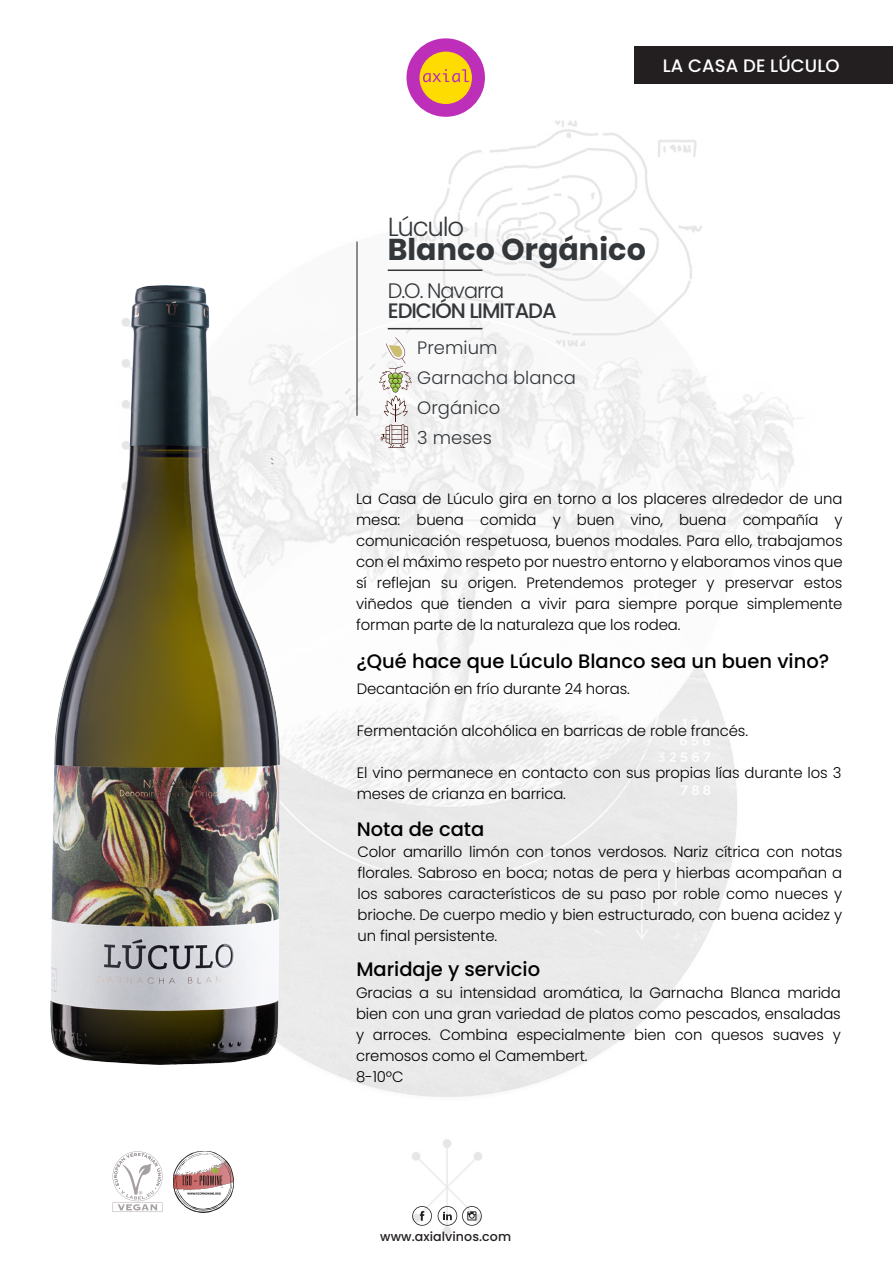
<style>
.page{position:relative;width:893px;height:1263px;background:#fff}
.page>*{position:absolute;margin:0;border:0;box-sizing:border-box;transform-origin:0 0}
.t1{font:700 30px "Poppins";letter-spacing:.005em;color:#33373a}
.t2{font:300 26.1px "Poppins";letter-spacing:-.05em;color:#33373a}
.t3{font:500 20.85px "Poppins";letter-spacing:-.05em;color:#33373a}
.t4{font:300 20.85px "Poppins";letter-spacing:-.05em;color:#33373a}
.t5{font:500 19.5px "Poppins";color:#000001}
.t6{font:300 18px/30px "Poppins";color:#33373a}
.t7{font:500 18px "Poppins";letter-spacing:.005em;color:#fff}
.t8{font:300 15px/21px "Poppins";letter-spacing:-.01em;color:#000001;text-align:justify}
.t9{font:500 12.6px "Poppins";letter-spacing:.005em;color:#231f20}
</style>
<div class="page">
<img style="left:50px;top:38px;width:753px;height:1197px">
<img style="left:51px;top:286px;width:229px;height:778px">
<div style="left:406px;top:38px;width:79px;height:79px;background:#bd2fb9;border-radius:50%"></div>
<div style="left:419px;top:52px;width:53px;height:52px;background:#ffdc01;border-radius:50%"></div>
<svg style="left:423px;top:69px;width:46px;height:13px"></svg>
<hr style="left:388px;top:269px;width:94px;height:2px;background:#33373a">
<hr style="left:388px;top:328px;width:94px;height:1px;background:#33373a">
<svg style="left:271px;top:458px;width:3px;height:7px"></svg>
<svg style="left:113px;top:1151px;width:50px;height:61px"></svg>
<hr style="left:357px;top:242px;width:1px;height:174px;background:#231f20">
<img style="left:173px;top:1152px;width:60px;height:61px">
<svg style="left:412px;top:1206px;width:20px;height:20px"></svg>
<svg style="left:438px;top:1206px;width:44px;height:20px"></svg>
<div style="left:634px;top:46px;width:259px;height:38px;background:#231f20"></div>
<svg style="left:379px;top:337px;width:33px;height:111px"></svg>
<p class="t7" style="left:663px;top:55px;width:178px">LA CASA DE LÚCULO</p>
<h2 class="t2" style="left:388px;top:211px;width:78px">Lúculo</h2>
<h1 class="t1" style="left:388px;top:232px;width:260px">Blanco Orgánico</h1>
<h3 class="t4" style="left:388px;top:279px;width:118px">D.O. Navarra</h3>
<h3 class="t3" style="left:388px;top:298px;width:170px">EDICIÓN LIMITADA</h3>
<p class="t6" style="left:417px;top:333px;width:160px">Premium<br>Garnacha blanca<br>Orgánico<br>3 meses</p>
<p class="t8" style="left:356px;top:488px;width:488px">La Casa de Lúculo gira en torno a los placeres alrededor de una mesa: buena comida y buen vino, buena compañía y comunicación respetuosa, buenos modales. Para ello, trabajamos con el máximo respeto por nuestro entorno y elaboramos vinos que sí reflejan su origen. Pretendemos proteger y preservar estos viñedos que tienden a vivir para siempre porque simplemente forman parte de la naturaleza que los rodea.</p>
<h3 class="t5" style="left:356px;top:650px;width:474px">¿Qué hace que Lúculo Blanco sea un buen vino?</h3>
<p class="t8" style="left:357px;top:678px;width:275px">Decantación en frío durante 24 horas.</p>
<p class="t8" style="left:357px;top:720px;width:393px">Fermentación alcohólica en barricas de roble francés.</p>
<p class="t8" style="left:357px;top:762px;width:486px">El vino permanece en contacto con sus propias lías durante los 3 meses de crianza en barrica.</p>
<h3 class="t5" style="left:357px;top:818px;width:129px">Nota de cata</h3>
<p class="t8" style="left:358px;top:841px;width:486px">Color amarillo limón con tonos verdosos. Nariz cítrica con notas florales. Sabroso en boca; notas de pera y hierbas acompañan a los sabores característicos de su paso por roble como nueces y brioche. De cuerpo medio y bien estructurado, con buena acidez y un final persistente.</p>
<h3 class="t5" style="left:356px;top:958px;width:185px">Maridaje y servicio</h3>
<p class="t8" style="left:356px;top:982px;width:486px;text-align:left">Gracias a su intensidad aromática, la Garnacha Blanca marida bien con una gran variedad de platos como pescados, ensaladas y arroces. Combina especialmente bien con quesos suaves y cremosos como el Camembert.<br>8-10ºC</p>
<p class="t9" style="left:380px;top:1229px;width:132px">www.axialvinos.com</p>
</div>
